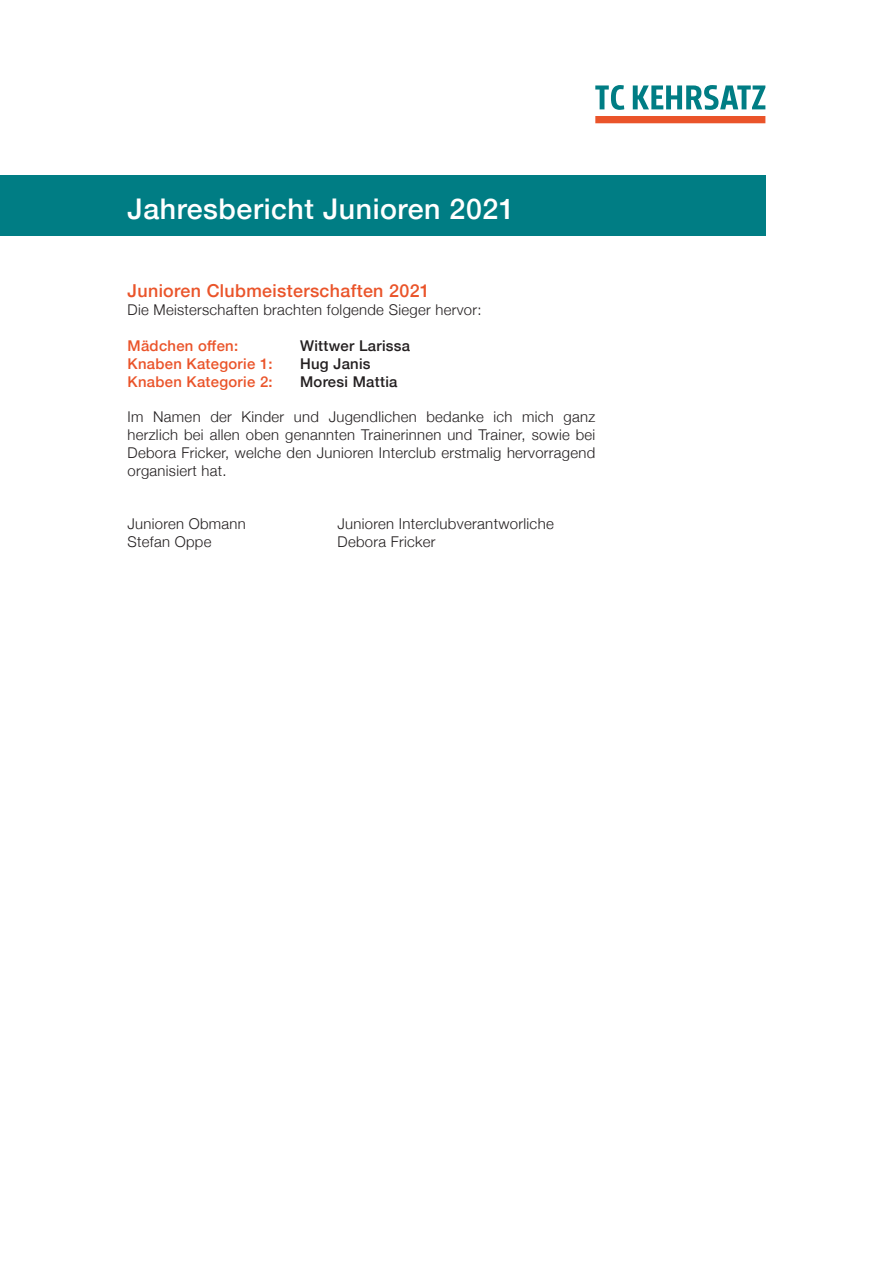
<style>
.page{position:relative;width:893px;height:1263px;background:#fff}
.page>*{position:absolute;margin:0;border:0;box-sizing:border-box;transform-origin:0 0}
.t1{font:500 28.5px "Helvetica Neue";letter-spacing:.02em;color:#fff}
.t2{font:500 17.85px "Helvetica Neue";letter-spacing:.02em;color:#ea542a}
.t3{font:300 15px "Helvetica Neue";letter-spacing:.02em;color:#231f20}
.t4{font:300 14.85px/17.9px "Helvetica Neue";letter-spacing:.02em;color:#231f20;text-align:justify}
.t5{font:500 14.85px "Helvetica Neue";letter-spacing:.02em;color:#ea542a}
.t6{font:500 14.85px "Helvetica Neue";letter-spacing:.02em;color:#231f20}
.s1{font-size:14.85px}
</style>
<div class="page">
<div style="left:0;top:175px;width:765px;height:60px;background:#007d84"></div>
<svg style="left:595px;top:85px;width:29px;height:25px"></svg>
<svg style="left:633px;top:85px;width:132px;height:25px"></svg>
<svg style="left:595px;top:116px;width:170px;height:7px"></svg>
<h1 class="t1" style="left:128px;top:186px;width:389px">Jahresbericht Junioren 2021</h1>
<p class="t2" style="left:128px;top:277px;width:304px">Junioren Clubmeisterschaften 2021</p>
<p class="t4" style="left:128px;top:300px;width:355px">Die Meisterschaften brachten folgende Sieger hervor:</p>
<p class="t5" style="left:128px;top:334px;width:112px">Mädchen offen:</p>
<p class="t6" style="left:300px;top:334px;width:112px">Wittwer Larissa</p>
<p class="t5" style="left:128px;top:351px;width:147px">Knaben Kategorie 1:</p>
<p class="t6" style="left:300px;top:351px;width:72px">Hug Janis</p>
<p class="t5" style="left:128px;top:369px;width:147px">Knaben Kategorie 2:</p>
<p class="t6" style="left:300px;top:369px;width:99px">Moresi Mattia</p>
<p class="t4" style="left:128px;top:407px;width:469px">Im Namen der Kinder und Jugendlichen bedanke ich mich ganz herzlich bei allen oben genannten Trainerinnen und Trainer, sowie bei Debora Fricker, welche den Junioren Interclub erstmalig hervorragend organisiert hat.</p>
<p class="t4" style="left:128px;top:514px;width:120px">Junioren Obmann</p>
<p class="t3" style="left:338px;top:512px;width:218px"><span class="s1">Junioren</span> Interclubverantworliche</p>
<p class="t4" style="left:128px;top:532px;width:85px">Stefan Oppe</p>
<p class="t4" style="left:338px;top:532px;width:99px">Debora Fricker</p>
</div>
